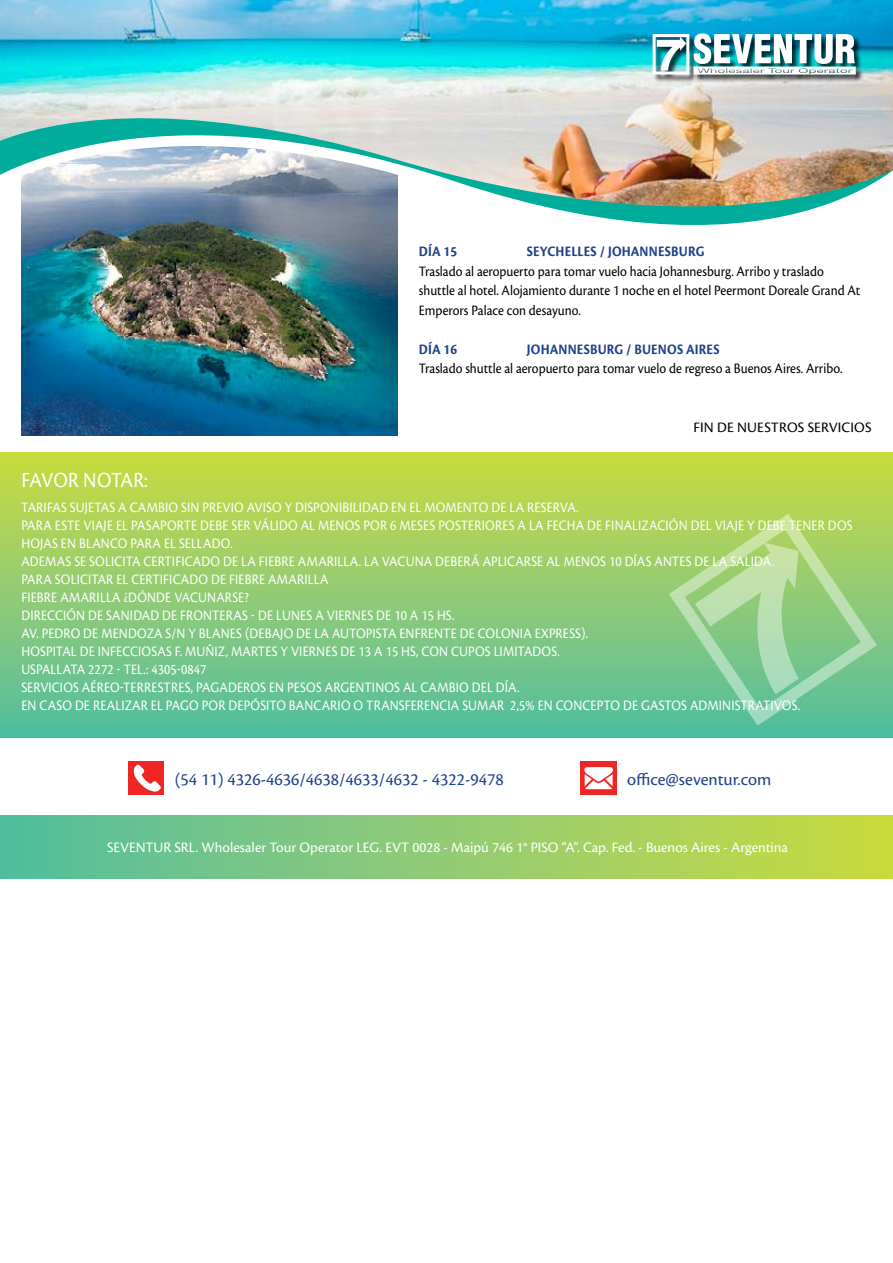
<style>
.page{position:relative;width:893px;height:1263px;background:#fff}
.page>*{position:absolute;margin:0;border:0;box-sizing:border-box;transform-origin:0 0}
.t1{font:22.5px "Cronos Pro";color:#fff;scale:.9 1}
.t2{font:18px "Cronos Pro";color:#20438b}
.t3{font:15px/18px "Cronos Pro";letter-spacing:.01em;color:#fff;scale:.9 1}
.t4{font:15px/19.5px "Cronos Pro";color:#000;scale:.9 1}
.t5{font:15px "Cronos Pro";letter-spacing:.01em;color:#fff}
.t6{font:700 15px "Cronos Pro";letter-spacing:.015em;color:#20438b;scale:.9 1}
.t7{font:15px "Cronos Pro";color:#000}
</style>
<div class="page">
<img style="left:21px;top:307px;width:377px;height:129px">
<img style="left:21px;top:296px;width:377px;height:11px">
<div style="left:0;top:453px;width:893px;height:285px;background:linear-gradient(to bottom,#ccda40,#52bda3)"></div>
<div style="left:0;top:816px;width:893px;height:62px;background:linear-gradient(to right,#54bda2,#ccda40)"></div>
<div style="left:580px;top:761px;width:37px;height:34px;background:#ef2623"></div>
<svg style="left:584px;top:767px;width:29px;height:22px"></svg>
<div style="left:129px;top:761px;width:35px;height:34px;background:#ef2623"></div>
<svg style="left:133px;top:764px;width:28px;height:28px"></svg>
<svg style="left:669px;top:513px;width:208px;height:213px;background:#93ce8a"></svg>
<img style="left:21px;top:208px;width:794px;height:88px">
<img style="left:0;top:0;width:893px;height:208px">
<div style="left:653px;top:34px;width:211px;height:49px;background:#000;opacity:.77"></div>
<div style="left:653px;top:34px;width:36px;height:41px;border:3px solid #fff"></div>
<svg style="left:657px;top:37px;width:29px;height:33px"></svg>
<img style="left:694px;top:33px;width:162px;height:42px">
<p class="t6" style="left:419px;top:243px;width:72px">DÍA 15 S</p>
<p class="t6" style="left:533px;top:243px;width:192px">EYCHELLES / JOHANNESBURG</p>
<p class="t4" style="left:419px;top:261px;width:492px">TRASLADO AL AEROPUERTO PARA TOMAR VUELO HACIA JOHANNESBURG. ARRIBO Y TRASLADO<br>SHUTTLE AL HOTEL. ALOJAMIENTO DURANTE 1 NOCHE EN EL HOTEL PEERMONT DOREALE GRAND AT<br>EMPERORS PALACE CON DESAYUNO.</p>
<p class="t6" style="left:419px;top:340px;width:44px">DÍA 16</p>
<p class="t6" style="left:527px;top:340px;width:216px">JOHANNESBURG / BUENOS AIRES</p>
<p class="t4" style="left:419px;top:359px;width:472px">TRASLADO SHUTTLE AL AEROPUERTO PARA TOMAR VUELO DE REGRESO A BUENOS AIRES. ARRIBO.</p>
<p class="t7" style="left:693px;top:418px;width:180px">FIN DE NUESTROS SERVICIOS</p>
<h1 class="t1" style="left:21px;top:467px;width:14px">FAVOR</h1>
<h1 class="t1" style="left:83px;top:467px;width:73px">NOTAR:</h1>
<p class="t3" style="left:21px;top:498px;width:925px">TARIFAS SUJETAS A CAMBIO SIN PREVIO AVISO Y DISPONIBILIDAD EN EL MOMENTO DE LA RESERVA.<br>PARA ESTE VIAJE EL PASAPORTE DEBE SER VÁLIDO AL MENOS POR 6 MESES POSTERIORES A LA FECHA DE FINALIZACIÓN DEL VIAJE Y DEBE TENER DOS HOJAS EN BLANCO PARA EL SELLADO.<br>ADEMAS SE SOLICITA CERTIFICADO DE LA FIEBRE AMARILLA. LA VACUNA DEBERÁ APLICARSE AL MENOS 10 DÍAS ANTES DE LA SALIDA.<br>PARA</p>
<p class="t3" style="left:55px;top:570px;width:8px">SOLICI</p>
<p class="t3" style="left:91px;top:570px;width:85px">TARELCERTIFICADO</p>
<p class="t3" style="left:211px;top:570px;width:73px">DEFIEBREAMARILLA</p>
<p class="t3" style="left:21px;top:588px;width:53px">FIEBREAMARILLA</p>
<p class="t3" style="left:124px;top:588px;width:141px">¿DÓNDE VACUNARSE?</p>
<p class="t3" style="left:21px;top:606px;width:9px">DIRECCIÓN</p>
<p class="t3" style="left:21px;top:606px;width:867px;text-indent:67px">DE SANIDAD DE FRONTERAS - DE LUNES A VIERNES DE 10 A 15 HS.<br>AV. PEDRO DE MENDOZA S/N Y BLANES (DEBAJO DE LA AUTOPISTA ENFRENTE DE COLONIA EXPRESS).<br>HOSPITAL DE INFECCIOSAS F. MUÑIZ, MARTES Y VIERNES DE 13 A 15 HS, CON CUPOS LIMITADOS.<br>USPALLATA 2272 - TEL.: 4305-0847<br>SERVICIOS AÉREO-TERRESTRES, PAGADEROS EN PESOS ARGENTINOS AL CAMBIO DEL DÍA.<br>EN CASO DE REALIZAR EL PAGO POR DEPÓSITO BANCARIO O TRANSFERENCIA SUMAR 2,5% EN CONCEPTO DE GASTOS ADMINISTRATIVOS.</p>
<p class="t2" style="left:175px;top:769px;width:331px">(54 11) 4326-4636/4638/4633/4632 - 4322-9478</p>
<p class="t2" style="left:627px;top:769px;width:146px">OFFICE@SEVENTUR.COM</p>
<p class="t5" style="left:107px;top:838px;width:9px">SEVEN</p>
<p class="t5" style="left:146px;top:838px;width:644px">TUR SRL. WHOLESALER TOUR OPERATOR LEG . EVT 0028 - MAIPÚ 746 1° PISO “A”. CAP. FED. - BUENOS AIRES - ARGENTINA</p>
</div>
